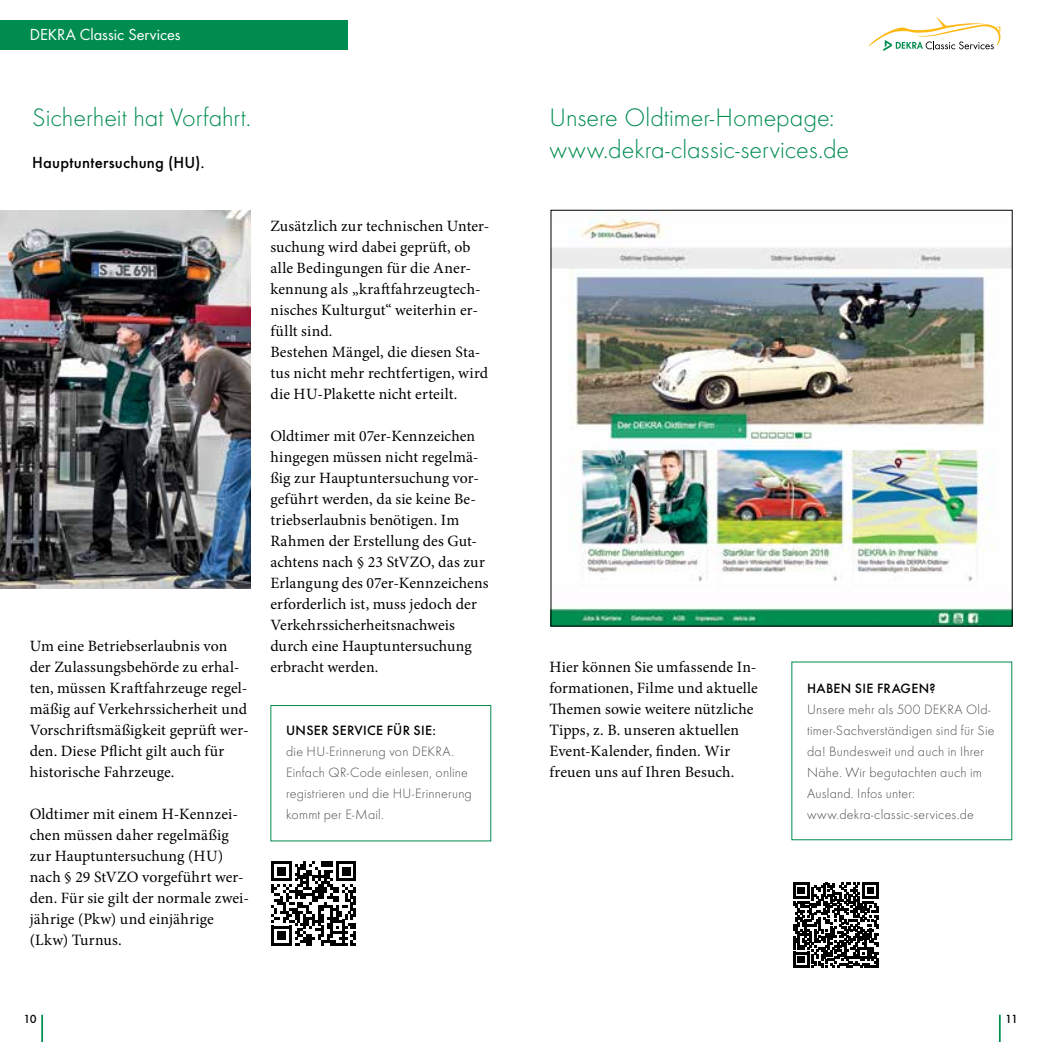
<style>
.page{position:relative;width:1042px;height:1042px;background:#fff}
.page>*{position:absolute;margin:0;border:0;box-sizing:border-box;transform-origin:0 0}
.t1{font:300 26.25px/31.5px "Futura";color:#008c4f}
.t2{font:500 16.62px "Futura";letter-spacing:.01em;color:#000}
.t3{font:16.62px "Futura Boo";color:#fff}
.t4{font:15.75px/21px "Minion Pro";letter-spacing:.005em;color:#000}
.t5{font:300 14px/21px "Futura";letter-spacing:.015em;color:#4d4d4f}
.t6{font:500 14px "Futura";letter-spacing:.025em;color:#000}
.t7{font:500 12.25px "Futura";color:#000}
</style>
<div class="page">
<div style="left:0;top:20px;width:347px;height:30px;background:#008c4f"></div>
<div style="left:270px;top:705px;width:221px;height:136px;border:1px solid #008c4f"></div>
<svg style="left:793px;top:883px;width:85px;height:85px"></svg>
<svg style="left:271px;top:861px;width:85px;height:85px"></svg>
<img style="left:0;top:210px;width:251px;height:378px">
<img style="left:553px;top:212px;width:457px;height:412px">
<svg style="left:999px;top:1014px;width:1px;height:28px"></svg>
<hr style="left:41px;top:1014px;width:2px;height:28px;background:#008c4f">
<svg style="left:868px;top:17px;width:132px;height:34px"></svg>
<p class="t3" style="left:30px;top:23px;width:152px">DEKRA Classic Services</p>
<h1 class="t1" style="left:32px;top:101px;width:220px">Sicherheit hat Vorfahrt.</h1>
<p class="t2" style="left:32px;top:150px;width:174px">Hauptuntersuchung (HU).</p>
<p class="t4" style="left:30px;top:636px;width:220px">Um eine Betriebserlaubnis von der Zulassungsbehörde zu erhal&shy;ten, müssen Kraftfahrzeuge regel&shy;mäßig auf Verkehrssicherheit und<br>Vorschriftsmäßigkeit geprüft wer&shy;den. Diese Pflicht gilt auch für historische Fahrzeuge.</p>
<p class="t4" style="left:30px;top:804px;width:221px">Oldtimer mit einem H-Kennzei&shy;chen müssen daher regelmäßig zur Hauptuntersuchung (HU) nach § 29 StVZO vorgeführt wer&shy;den. Für sie gilt der normale zwei&shy;jährige (Pkw) und einjährige (Lkw) Turnus.</p>
<p class="t4" style="left:270px;top:216px;width:221px">Zusätzlich zur technischen Unter&shy;suchung wird dabei geprüft, ob alle Bedingungen für die Aner&shy;kennung als „kraftfahrzeugtech&shy;nisches Kulturgut“ weiterhin er&shy;füllt sind.<br>Bestehen Mängel, die diesen Sta&shy;tus nicht mehr rechtfertigen, wird die HU-Plakette nicht erteilt.</p>
<p class="t4" style="left:270px;top:426px;width:220px">Oldtimer mit 07er-Kennzeichen hingegen müssen nicht regelmä&shy;ßig zur Hauptuntersuchung vor&shy;geführt werden, da sie keine Be&shy;triebserlaubnis benötigen. Im<br>Rahmen der Erstellung des Gut&shy;achtens nach § 23 StVZO, das zur<br>Erlangung des 07er-Kennzeichens erforderlich ist, muss jedoch der<br>Verkehrssicherheitsnachweis durch eine Hauptuntersuchung erbracht werden.</p>
<p class="t6" style="left:286px;top:720px;width:151px">UNSER SERVICE FÜR SIE:</p>
<p class="t5" style="left:286px;top:740px;width:187px">die HU-Erinnerung von DEKRA.<br>Einfach QR-Code einlesen, online registrieren und die HU-Erinnerung kommt per E-Mail.</p>
<h1 class="t1" style="left:549px;top:101px;width:301px">Unsere Oldtimer-Homepage: www.dekra-classic-services.de</h1>
<p class="t4" style="left:549px;top:656px;width:210px">Hier können Sie umfassende In&shy;formationen, Filme und aktuelle<br>Themen sowie weitere nützliche<br>Tipps, z. B. unseren aktuellen<br>Event-Kalender, finden. Wir freuen uns auf Ihren Besuch.</p>
<p class="t6" style="left:807px;top:678px;width:130px">HABEN SIE FRAGEN?</p>
<p class="t5" style="left:807px;top:698px;width:189px">Unsere mehr als 500 DEKRA Old&shy;timer-Sachverständigen sind für Sie da! Bundesweit und auch in Ihrer<br>Nähe. Wir begutachten auch im<br>Ausland. Infos unter: www.dekra-classic-services.de</p>
<p class="t7" style="left:24px;top:1010px;width:15px">10</p>
<p class="t7" style="left:1005px;top:1010px;width:14px">11</p>
</div>
